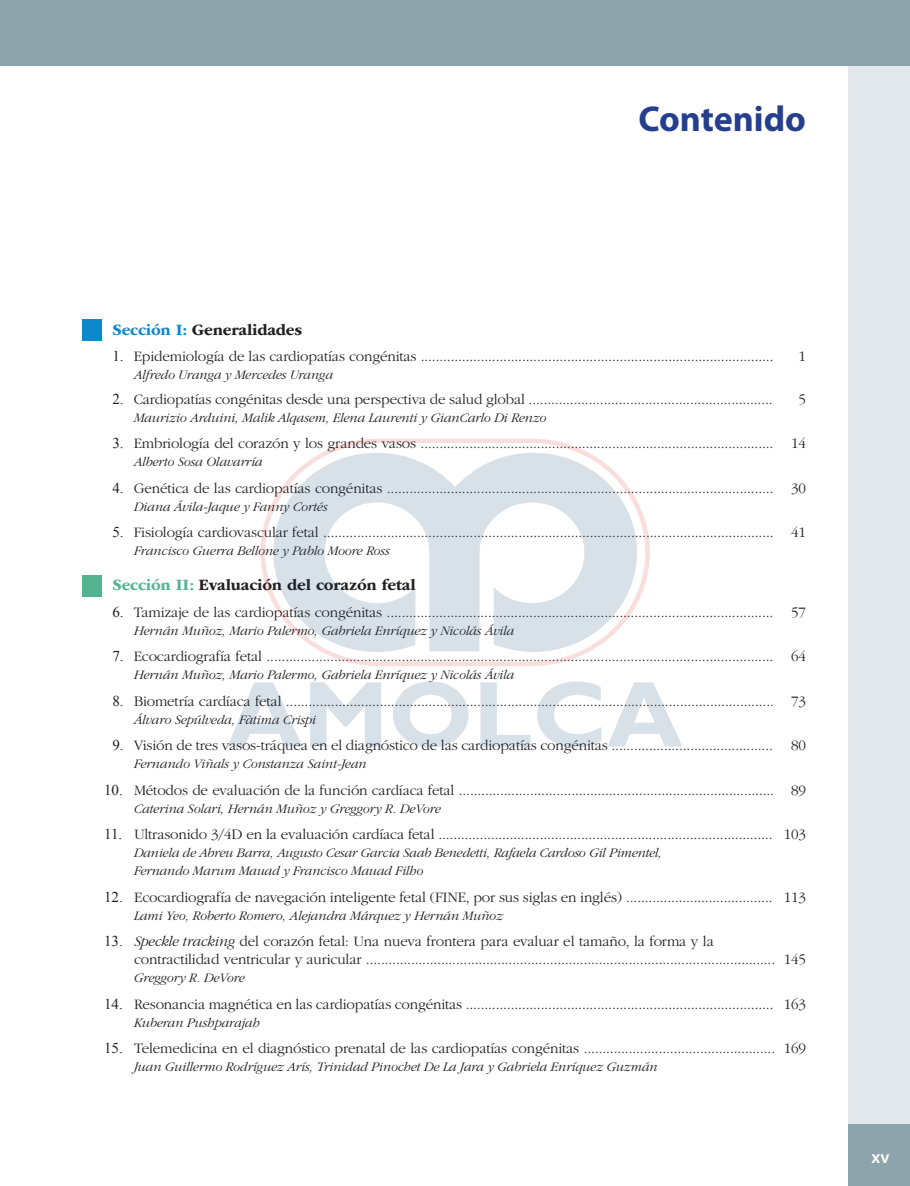
<style>
.page{position:relative;width:910px;height:1186px;background:#fff}
.page>*{position:absolute;margin:0;border:0;box-sizing:border-box;transform-origin:0 0}
.t1{font:700 36px "Myriad Pro";color:#253f8e}
.t2{font:600 18px "Myriad Pro";color:#fff}
.t3{font:700 16.5px "ITC Garamond Std";letter-spacing:-.01em;color:#231f20}
.t4{font:300 15px/18px "ITC Garamond Std";letter-spacing:-.01em;color:#231f20}
.t5{font:italic 300 13.5px/18px "ITC Garamond Std";letter-spacing:-.01em;color:#231f20}
.s1{color:#0c88cb}
.s2{font-family:"Times New Roman";font-weight:400}
.s3{color:#53b48f}
.s4{font-style:italic}
</style>
<div class="page">
<div style="left:848px;top:0;width:61px;height:1186px;background:#e2e8eb"></div>
<div style="left:848px;top:1124px;width:61px;height:62px;background:#8ea4ad"></div>
<div style="left:0;top:0;width:909px;height:66px;background:#8ea4ad"></div>
<div style="left:83px;top:575px;width:19px;height:21px;background:#53b48f"></div>
<div style="left:83px;top:320px;width:19px;height:21px;background:#0c88cb"></div>
<svg style="left:260px;top:438px;width:389px;height:228px"></svg>
<svg style="left:273px;top:453px;width:363px;height:199px;fill:#d9e1e8"></svg>
<svg style="left:228px;top:682px;width:74px;height:64px"></svg>
<svg style="left:310px;top:682px;width:71px;height:64px"></svg>
<svg style="left:393px;top:681px;width:75px;height:66px"></svg>
<svg style="left:480px;top:682px;width:50px;height:64px"></svg>
<svg style="left:537px;top:681px;width:64px;height:66px"></svg>
<svg style="left:608px;top:682px;width:74px;height:64px"></svg>
<h1 class="t1" style="left:638px;top:95px;width:169px">Contenido</h1>
<p class="t3" style="left:112px;top:320px;width:191px"><span class="s1">Sección I:</span> Generalidades</p>
<p class="t4" style="left:112px;top:347px;width:662px"><span class="s2">1.</span> Epidemiología de las cardiopatías congénitas ..............................................................................................</p>
<p class="t4" style="left:798px;top:347px;width:9px">1</p>
<p class="t5" style="left:134px;top:366px;width:201px">Alfredo Uranga y Mercedes Uranga</p>
<p class="t4" style="left:112px;top:390px;width:661px"><span class="s2">2.</span> Cardiopatías congénitas desde una perspectiva de salud global .................................................................</p>
<p class="t4" style="left:798px;top:390px;width:9px">5</p>
<p class="t5" style="left:134px;top:408px;width:414px">Maurizio Arduini, Malik Alqasem, Elena Laurenti y GianCarlo Di Renzo</p>
<p class="t4" style="left:112px;top:434px;width:695px"><span class="s2">3.</span> Embriología del corazón y los grandes vasos .............................................................................................. 14</p>
<p class="t5" style="left:134px;top:453px;width:130px">Alberto Sosa Olavarría</p>
<p class="t4" style="left:112px;top:479px;width:695px"><span class="s2">4.</span> Genética de las cardiopatías congénitas ....................................................................................................... 30</p>
<p class="t5" style="left:134px;top:497px;width:195px">Diana Ávila-Jaque y Fanny Cortés</p>
<p class="t4" style="left:112px;top:523px;width:695px"><span class="s2">5.</span> Fisiología cardiovascular fetal ........................................................................................................................ 41</p>
<p class="t5" style="left:134px;top:542px;width:257px">Francisco Guerra Bellone y Pablo Moore Ross</p>
<p class="t3" style="left:112px;top:575px;width:305px"><span class="s3">Sección II:</span> Evaluación del corazón fetal</p>
<p class="t4" style="left:112px;top:603px;width:695px"><span class="s2">6.</span> Tamizaje de las cardiopatías congénitas ....................................................................................................... 57</p>
<p class="t5" style="left:134px;top:621px;width:382px">Hernán Muñoz, Mario Palermo, Gabriela Enríquez y Nicolás Ávila</p>
<p class="t4" style="left:112px;top:647px;width:695px"><span class="s2">7.</span> Ecocardiografía fetal ....................................................................................................................................... 64</p>
<p class="t5" style="left:134px;top:666px;width:382px">Hernán Muñoz, Mario Palermo, Gabriela Enríquez y Nicolás Ávila</p>
<p class="t4" style="left:112px;top:692px;width:695px"><span class="s2">8.</span> Biometría cardíaca fetal .................................................................................................................................. 73</p>
<p class="t5" style="left:134px;top:710px;width:184px">Álvaro Sepúlveda, Fàtima Crispi</p>
<p class="t4" style="left:112px;top:736px;width:695px"><span class="s2">9.</span> Visión de tres vasos-tráquea en el diagnóstico de las cardiopatías congénitas ........................................... 80</p>
<p class="t5" style="left:134px;top:755px;width:234px">Fernando Viñals y Constanza Saint-Jean</p>
<p class="t4" style="left:104px;top:781px;width:703px"><span class="s2">10.</span> Métodos de evaluación de la función cardíaca fetal .................................................................................... 89</p>
<p class="t5" style="left:134px;top:799px;width:308px">Caterina Solari, Hernán Muñoz y Greggory R. DeVore</p>
<p class="t4" style="left:104px;top:825px;width:703px"><span class="s2">11.</span> Ultrasonido 3/4D en la evaluación cardíaca fetal ......................................................................................... 103</p>
<p class="t5" style="left:134px;top:844px;width:529px">Daniela de Abreu Barra, Augusto Cesar Garcia Saab Benedetti, Rafaela Cardoso Gil Pimentel,<br>Fernando Marum Mauad y Francisco Mauad Filho</p>
<p class="t4" style="left:104px;top:888px;width:703px"><span class="s2">12.</span> Ecocardiografía de navegación inteligente fetal (FINE, por sus siglas en inglés) ....................................... 113</p>
<p class="t5" style="left:134px;top:906px;width:370px">Lami Yeo, Roberto Romero, Alejandra Márquez y Hernán Muñoz</p>
<p class="t4" style="left:134px;top:932px;width:673px;text-indent:-30px"><span class="s2">13.</span> <span class="s4">Speckle tracking</span> del corazón fetal: Una nueva frontera para evaluar el tamaño, la forma y la<br>contractilidad ventricular y auricular ............................................................................................................. 145</p>
<p class="t5" style="left:134px;top:969px;width:112px">Greggory R. DeVore</p>
<p class="t4" style="left:104px;top:995px;width:703px"><span class="s2">14.</span> Resonancia magnética en las cardiopatías congénitas .................................................................................. 163</p>
<p class="t5" style="left:134px;top:1013px;width:128px">Kuberan Pushparajah</p>
<p class="t4" style="left:104px;top:1039px;width:703px"><span class="s2">15.</span> Telemedicina en el diagnóstico prenatal de las cardiopatías congénitas ................................................... 169</p>
<p class="t5" style="left:134px;top:1058px;width:525px">Juan Guillermo Rodríguez Arís, Trinidad Pinochet De La Jara y Gabriela Enríquez Guzmán</p>
<p class="t2" style="left:871px;top:1145px;width:20px">xv</p>
</div>
